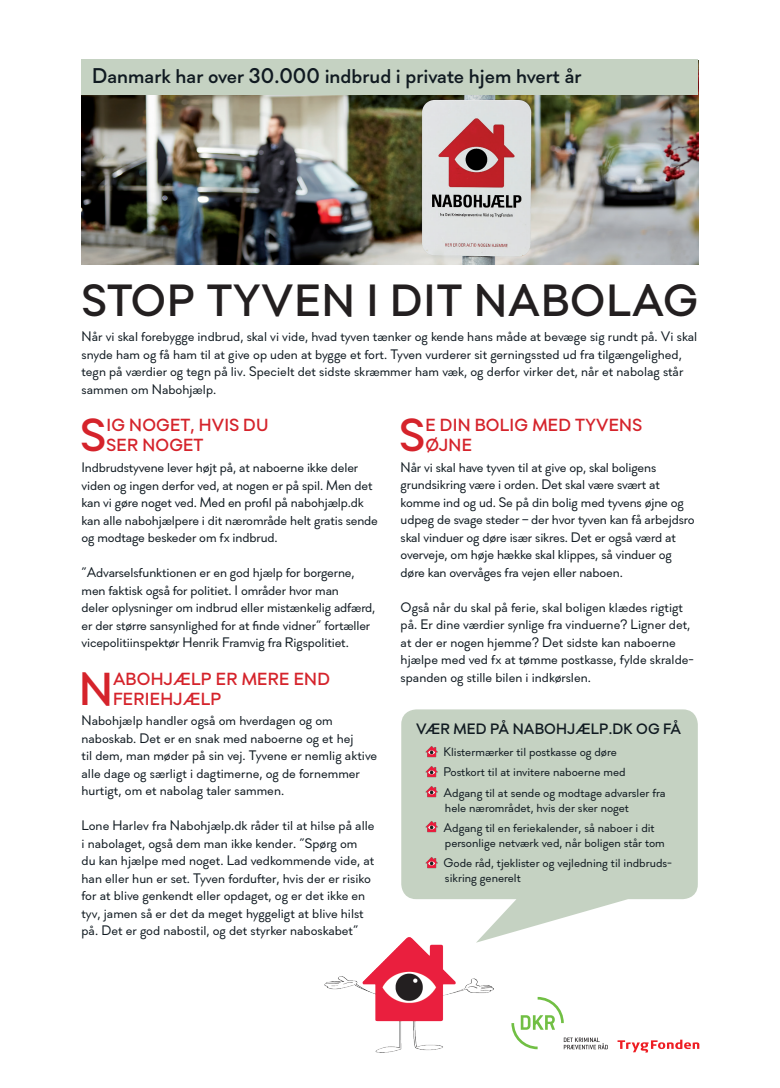
<style>
.page{position:relative;width:780px;height:1088px;background:#fff}
.page>*{position:absolute;margin:0;border:0;box-sizing:border-box;transform-origin:0 0}
.Mellemrubrik{font:500 46.12px "Soin Sans Pro";color:#d5232b}
.rubrik{font:500 45px "Soin Sans Pro";letter-spacing:.025em;color:#231f20}
.Mellemrubrik-2{font:500 21.25px "Soin Sans Pro";color:#101a21}
.Mellemrubrik-3{font:500 17.5px/20px "Soin Sans Pro";letter-spacing:.015em;color:#d5232b}
.Mellemrubrik-4{font:500 15px "Soin Sans Pro";letter-spacing:.015em;color:#101a21}
.Brød{font:13.75px/17.5px "Soin Sans Pro";letter-spacing:-.01em;color:#101a21}
.box{font:12.5px/15px "Soin Sans Pro";color:#101a21}
</style>
<div class="page">
<svg style="left:401px;top:709px;width:296px;height:229px;background:#cdd8ca"></svg>
<svg style="left:511px;top:997px;width:97px;height:52px"></svg>
<svg style="left:617px;top:1039px;width:82px;height:13px"></svg>
<img style="left:81px;top:95px;width:617px;height:169px">
<img style="left:324px;top:937px;width:169px;height:115px">
<div style="left:81px;top:59px;width:617px;height:36px;background:#c5d2c2"></div>
<img style="left:424px;top:744px;width:14px;height:14px">
<img style="left:424px;top:764px;width:14px;height:14px">
<img style="left:424px;top:785px;width:14px;height:13px">
<img style="left:424px;top:820px;width:14px;height:13px">
<img style="left:424px;top:855px;width:14px;height:14px">
<p class="Mellemrubrik-2" style="left:92px;top:63px;width:491px">Danmark har over 30.000 indbrud i private hjem hvert år</p>
<p class="rubrik" style="left:82px;top:274px;width:618px">STOP TYVEN I DIT NABOLAG</p>
<p class="Brød" style="left:81px;top:328px;width:617px">Når vi skal forebygge indbrud, skal vi vide, hvad tyven tænker og kende hans måde at bevæge sig rundt på. Vi skal snyde ham og få ham til at give op uden at bygge et fort. Tyven vurderer sit gerningssted ud fra tilgængelighed, tegn på værdier og tegn på liv. Specielt det sidste skræmmer ham væk, og derfor virker det, når et nabolag står sammen om Nabohjælp.</p>
<p class="Mellemrubrik" style="left:81px;top:408px;width:27px">S</p>
<p class="Mellemrubrik-3" style="left:106px;top:416px;width:163px">IG NOGET, HVIS DU<br>SER NOGET</p>
<p class="Brød" style="left:81px;top:459px;width:298px">Indbrudstyvene lever højt på, at naboerne ikke deler viden og ingen derfor ved, at nogen er på spil. Men det kan vi gøre noget ved. Med en profil på nabohjælp.dk kan alle nabohjælpere i dit nærområde helt gratis sende og modtage beskeder om fx indbrud.</p>
<p class="Brød" style="left:81px;top:564px;width:295px">”Advarselsfunktionen er en god hjælp for borgerne, men faktisk også for politiet. I områder hvor man<br>deler oplysninger om indbrud eller mistænkelig adfærd, er der større sansynlighed for at finde vidner” fortæller vicepolitiinspektør Henrik Framvig fra Rigspolitiet.</p>
<p class="Mellemrubrik" style="left:79px;top:661px;width:35px">N</p>
<p class="Mellemrubrik-3" style="left:113px;top:669px;width:218px">ABOHJÆLP ER MERE END<br>FERIEHJÆLP</p>
<p class="Brød" style="left:81px;top:712px;width:297px">Nabohjælp handler også om hverdagen og om naboskab. Det er en snak med naboerne og et hej<br>til dem, man møder på sin vej. Tyvene er nemlig aktive alle dage og særligt i dagtimerne, og de fornemmer hurtigt, om et nabolag taler sammen.</p>
<p class="Brød" style="left:81px;top:817px;width:294px">Lone Harlev fra Nabohjælp.dk råder til at hilse på alle i nabolaget, også dem man ikke kender. ”Spørg om du kan hjælpe med noget. Lad vedkommende vide, at han eller hun er set. Tyven fordufter, hvis der er risiko for at blive genkendt eller opdaget, og er det ikke en tyv, jamen så er det da meget hyggeligt at blive hilst på. Det er god nabostil, og det styrker naboskabet”</p>
<p class="Mellemrubrik" style="left:399px;top:408px;width:27px">S</p>
<p class="Mellemrubrik-3" style="left:425px;top:416px;width:218px">E DIN BOLIG MED TYVENS<br>ØJNE</p>
<p class="Brød" style="left:400px;top:459px;width:295px">Når vi skal have tyven til at give op, skal boligens grundsikring være i orden. Det skal være svært at komme ind og ud. Se på din bolig med tyvens øjne og udpeg de svage steder – der hvor tyven kan få arbejdsro skal vinduer og døre især sikres. Det er også værd at overveje, om høje hække skal klippes, så vinduer og døre kan overvåges fra vejen eller naboen.</p>
<p class="Brød" style="left:400px;top:599px;width:295px">Også når du skal på ferie, skal boligen klædes rigtigt på. Er dine værdier synlige fra vinduerne? Ligner det, at der er nogen hjemme? Det sidste kan naboerne hjælpe med ved fx at tømme postkasse, fylde skralde&shy;spanden og stille bilen i indkørslen.</p>
<p class="Mellemrubrik-4" style="left:416px;top:720px;width:266px">VÆR MED PÅ NABOHJÆLP.DK OG FÅ</p>
<p class="box" style="left:443px;top:745px;width:175px">Klistermærker til postkasse og døre</p>
<p class="box" style="left:443px;top:765px;width:183px">Postkort til at invitere naboerne med</p>
<p class="box" style="left:443px;top:785px;width:224px">Adgang til at sende og modtage advarsler fra hele nærområdet, hvis der sker noget</p>
<p class="box" style="left:443px;top:821px;width:223px">Adgang til en feriekalender, så naboer i dit personlige netværk ved, når boligen står tom</p>
<p class="box" style="left:443px;top:856px;width:230px">Gode råd, tjeklister og vejledning til indbruds&shy;sikring generelt</p>
</div>
